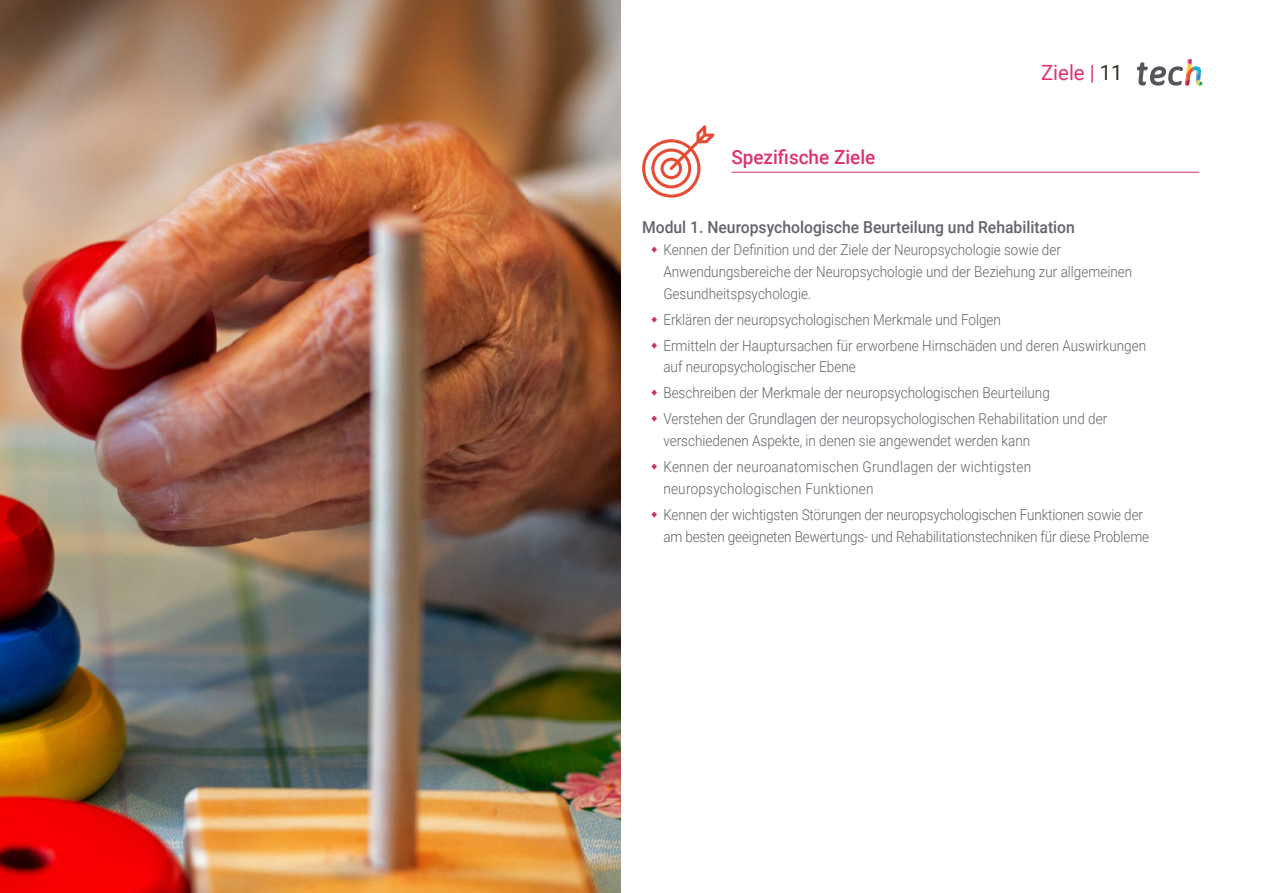
<style>
.page{position:relative;width:1263px;height:893px;background:#fff}
.page>*{position:absolute;margin:0;border:0;box-sizing:border-box;transform-origin:0 0}
.t1{font:21px "Roboto";color:#df3174}
.t2{font:500 19.5px "Roboto";color:#df3174}
.t3{font:500 16.5px "Roboto";color:#61646a;scale:.95 1}
.t4{font:300 15px/26px "Roboto";color:#61646a;scale:.9 1}
.s1{color:#312e20}
</style>
<div class="page">
<hr style="left:731px;top:172px;width:468px;height:1px;background:#df3174">
<svg style="left:642px;top:125px;width:72px;height:73px"></svg>
<svg style="left:1137px;top:59px;width:65px;height:27px"></svg>
<img style="left:0;top:0;width:621px;height:893px">
<h2 class="t2" style="left:731px;top:144px;width:145px">Spezifische Ziele</h2>
<h1 class="t1" style="left:1041px;top:57px;width:83px">Ziele | <span class="s1">11</span></h1>
<p class="t3" style="left:642px;top:216px;width:457px">Modul 1. Neuropsychologische Beurteilung und Rehabilitation</p>
<p class="t4" style="left:663px;top:238px;width:522px;line-height:21.8px">Kennen der Definition und der Ziele der Neuropsychologie sowie der<br>Anwendungsbereiche der Neuropsychologie und der Beziehung zur allgemeinen<br>Gesundheitspsychologie.</p>
<p class="t4" style="left:663px;top:306px;width:538px">Erklären der neuropsychologischen Merkmale und Folgen<br>Ermitteln der Hauptursachen für erworbene Hirnschäden und deren Auswirkungen</p>
<p class="t4" style="left:663px;top:353px;width:495px">auf neuropsychologischer Ebene<br>Beschreiben der Merkmale der neuropsychologischen Beurteilung<br>Verstehen der Grundlagen der neuropsychologischen Rehabilitation und der</p>
<p class="t4" style="left:663px;top:427px;width:410px">verschiedenen Aspekte, in denen sie angewendet werden kann<br>Kennen der neuroanatomischen Grundlagen der wichtigsten</p>
<p class="t4" style="left:663px;top:475px;width:534px">neuropsychologischen Funktionen<br>Kennen der wichtigsten Störungen der neuropsychologischen Funktionen sowie der</p>
<p class="t4" style="left:663px;top:523px;width:541px">am besten geeigneten Bewertungs- und Rehabilitationstechniken für diese Probleme</p>
</div>
